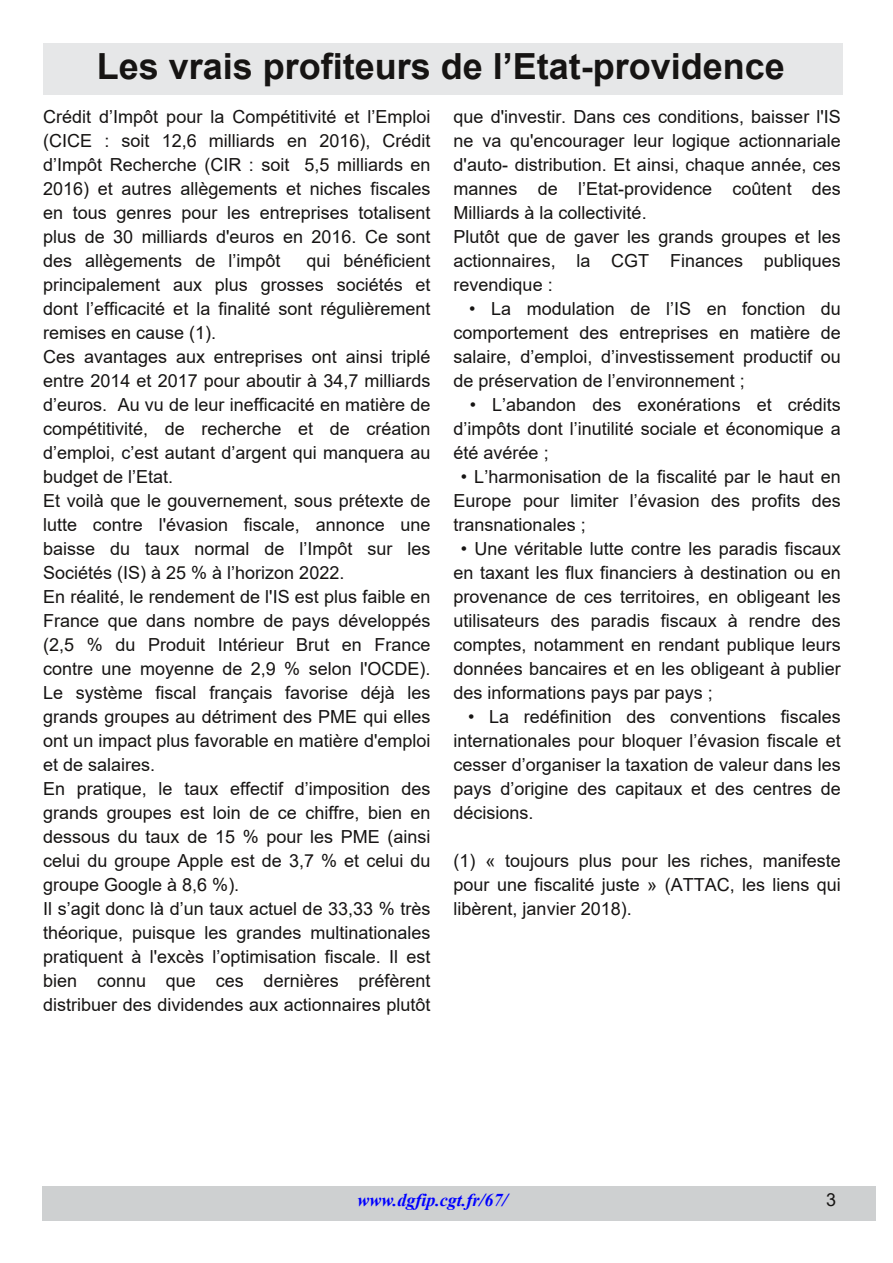
<style>
.page{position:relative;width:893px;height:1263px;background:#fff}
.page>*{position:absolute;margin:0;border:0;box-sizing:border-box;transform-origin:0 0}
.t1{font:700 36px "Arial";color:#161413}
.t2{font:18px/24px "Arial";color:#161413;text-align:justify}
.t3{font:italic 700 18px "Times New Roman";color:#00f}
</style>
<div class="page">
<div style="left:43px;top:43px;width:799px;height:51px;background:#e6e7e8"></div>
<div style="left:42px;top:1186px;width:834px;height:34px;background:#ced0d1"></div>
<h1 class="t1" style="left:97px;top:41px;width:690px">Les vrais profiteurs de l’Etat-providence</h1>
<p class="t2" style="left:43px;top:106px;width:389px">Crédit d’Impôt pour la Compétitivité et l’Emploi (CICE : soit 12,6 milliards en 2016), Crédit d’Impôt Recherche (CIR : soit 5,5 milliards en 2016) et autres allègements et niches fiscales en tous genres pour les entreprises totalisent plus de 30 milliards d'euros en 2016. Ce sont des allègements de l’impôt</p>
<p class="t2" style="left:454px;top:106px;width:389px;text-align:left">que d'investir. Dans ces conditions, baisser l'IS ne va qu'encourager leur logique actionnariale d'auto- distribution. Et ainsi, chaque année, ces mannes de l’Etat-providence coûtent des Milliards à la collectivité.<br>Plutôt que de gaver les grands groupes et les actionnaires, la CGT Finances publiques revendique :</p>
<p class="t2" style="left:454px;top:298px;width:389px;text-indent:16px">• La modulation de l’IS en fonction du comportement des entreprises en matière de salaire, d’emploi, d’investissement productif ou de préservation de l’environnement ;</p>
<p class="t2" style="left:454px;top:394px;width:389px;text-indent:16px">• L’abandon des exonérations et crédits d’impôts dont l’inutilité sociale et économique a été avérée ;</p>
<p class="t2" style="left:454px;top:466px;width:389px;text-indent:7px">• L’harmonisation de la fiscalité par le haut en Europe pour limiter l’évasion des profits des transnationales ;</p>
<p class="t2" style="left:454px;top:538px;width:389px;text-indent:7px">• Une véritable lutte contre les paradis fiscaux en taxant les flux financiers à destination ou en provenance de ces territoires, en obligeant les utilisateurs des paradis fiscaux à rendre des comptes, notamment en rendant publique leurs données bancaires et en les obligeant à publier des informations pays par pays ;</p>
<p class="t2" style="left:454px;top:706px;width:389px;text-indent:15px">• La redéfinition des conventions fiscales internationales pour bloquer l’évasion fiscale et cesser d’organiser la taxation de valeur dans les pays d’origine des capitaux et des centres de décisions.</p>
<p class="t2" style="left:454px;top:850px;width:389px">(1) « toujours plus pour les riches, manifeste pour une fiscalité juste » (ATTAC, les liens qui libèrent, janvier 2018).</p>
<p class="t2" style="left:43px;top:250px;width:389px;text-align:left;text-indent:263px">qui bénéficient principalement aux plus grosses sociétés et dont l’efficacité et la finalité sont régulièrement remises en cause (1).<br>Ces avantages aux entreprises ont ainsi triplé entre 2014 et 2017 pour aboutir à 34,7 milliards d’euros. Au vu de leur inefficacité en matière de compétitivité, de recherche et de création d’emploi, c’est autant d’argent qui manquera au budget de l’Etat.<br>Et voilà que le gouvernement, sous prétexte de lutte contre l'évasion fiscale, annonce une baisse du taux normal de l’Impôt sur les Sociétés (IS) à 25 % à l’horizon 2022.<br>En réalité, le rendement de l'IS est plus faible en France que dans nombre de pays développés (2,5 % du Produit Intérieur Brut en France contre une moyenne de 2,9 % selon l'OCDE).<br>Le système fiscal français favorise déjà les grands groupes au détriment des PME qui elles ont un impact plus favorable en matière d'emploi et de salaires.<br>En pratique, le taux effectif d’imposition des grands groupes est loin de ce chiffre, bien en dessous du taux de 15 % pour les PME (ainsi celui du groupe Apple est de 3,7 % et celui du groupe Google à 8,6 %).<br>Il s’agit donc là d’un taux actuel de 33,33 % très théorique, puisque les grandes multinationales pratiquent à l'excès l’optimisation fiscale. Il est bien connu que ces dernières préfèrent distribuer des dividendes aux actionnaires plutôt</p>
<p class="t3" style="left:358px;top:1187px;width:151px">www.dgfip.cgt.fr/67/</p>
<p class="t2" style="left:826px;top:1190px;width:12px">3</p>
</div>
